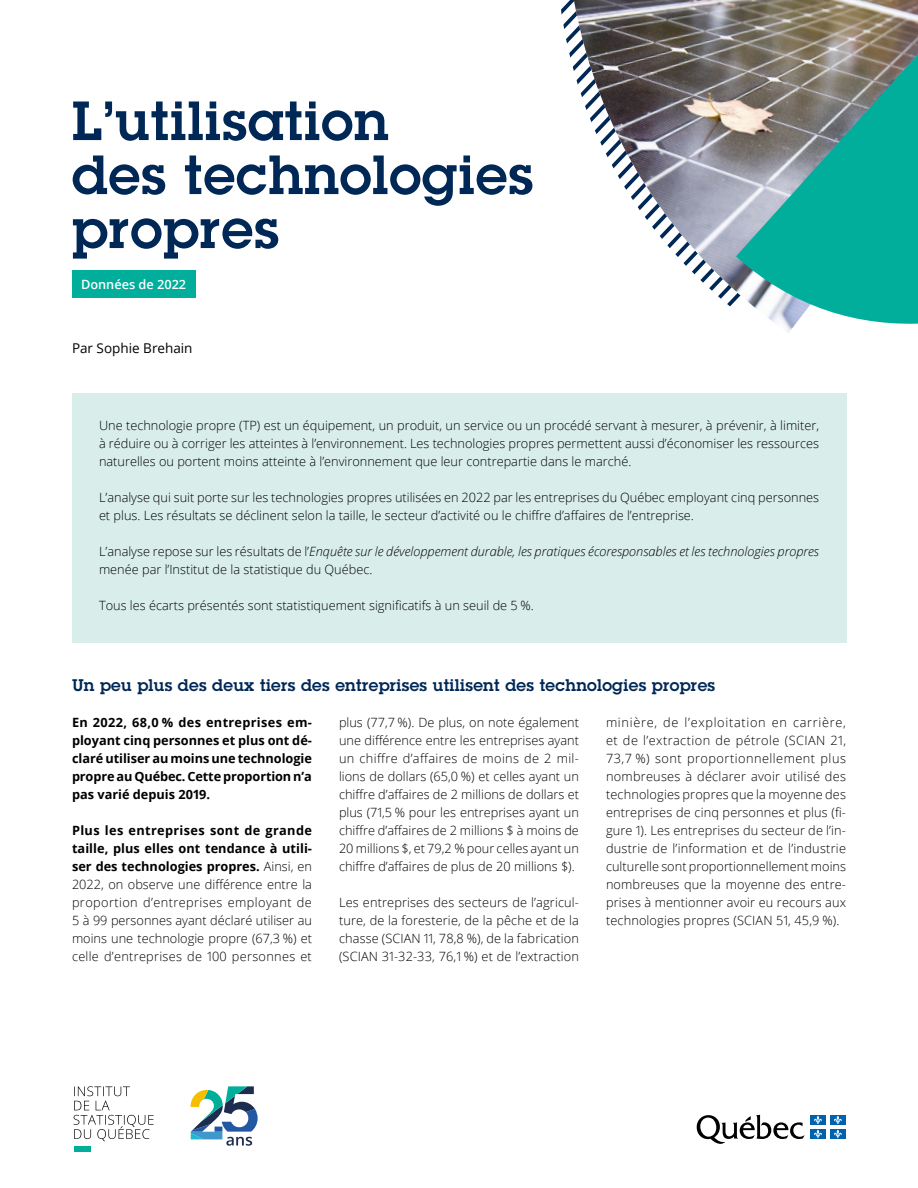
<style>
.page{position:relative;width:918px;height:1188px;background:#fff}
.page>*{position:absolute;margin:0;border:0;box-sizing:border-box;transform-origin:0 0}
.t1{font:600 54px/54px "Lubalin Graph Std";letter-spacing:.02em;color:#002856}
.t2{font:600 16.5px "Lubalin Graph Std";letter-spacing:.02em;color:#002856}
.t3{font:13.5px "Open Sans";color:#000}
.t4{font:300 12.75px/18px "Open Sans";color:#000;text-align:justify}
.t5{font:italic 300 12.75px/18px "Open Sans";color:#000}
.t6{font:700 12.75px/18px "Open Sans";letter-spacing:-.01em;color:#000;text-align:justify}
.t7{font:600 12.75px "Open Sans";color:#fff}
.s1{font-style:normal}
.s2{font-weight:700}
</style>
<div class="page">
<img style="left:574px;top:0;width:344px;height:333px">
<svg style="left:736px;top:50px;width:182px;height:278px;background:#4ba69c"></svg>
<div style="left:72px;top:270px;width:123px;height:28px;background:#00ae9b"></div>
<div style="left:72px;top:393px;width:774px;height:250px;background:#d9eeeb"></div>
<svg style="left:190px;top:1086px;width:68px;height:60px"></svg>
<svg style="left:697px;top:1115px;width:108px;height:29px"></svg>
<div style="left:810px;top:1115px;width:16px;height:10px;background:#0062ad"></div>
<svg style="left:814px;top:1116px;width:8px;height:8px"></svg>
<div style="left:830px;top:1115px;width:16px;height:10px;background:#0062ad"></div>
<svg style="left:834px;top:1116px;width:8px;height:8px"></svg>
<div style="left:810px;top:1129px;width:16px;height:10px;background:#0062ad"></div>
<svg style="left:814px;top:1130px;width:8px;height:8px"></svg>
<div style="left:830px;top:1129px;width:16px;height:10px;background:#0062ad"></div>
<svg style="left:834px;top:1130px;width:8px;height:8px"></svg>
<svg style="left:73px;top:1086px;width:81px;height:55px"></svg>
<div style="left:74px;top:1146px;width:17px;height:6px;background:#00ae9b"></div>
<h1 class="t1" style="left:72px;top:93px;width:463px">L’utilisation<br>des technologies propres</h1>
<p class="t7" style="left:81px;top:275px;width:107px">Données de 2022</p>
<p class="t3" style="left:72px;top:339px;width:122px">Par Sophie Brehain</p>
<p class="t4" style="left:99px;top:416px;width:722px">Une technologie propre (TP) est un équipement, un produit, un service ou un procédé servant à mesurer, à prévenir, à limiter, à réduire ou à corriger les atteintes à l’environnement. Les technologies propres permettent aussi d’économiser les ressources naturelles ou portent moins atteinte à l’environnement que leur contrepartie dans le marché.</p>
<p class="t4" style="left:99px;top:488px;width:722px">L’analyse qui suit porte sur les technologies propres utilisées en 2022 par les entreprises du Québec employant cinq personnes et plus. Les résultats se déclinent selon la taille, le secteur d’activité ou le chiffre d’affaires de l’entreprise.</p>
<p class="t5" style="left:99px;top:542px;width:722px"><span class="s1">L’analyse repose sur les résultats de l’</span>Enquête sur le développement durable, les pratiques écoresponsables et les technologies propres <span class="s1">menée par l’Institut de la statistique du Québec.</span></p>
<p class="t4" style="left:99px;top:596px;width:436px">Tous les écarts présentés sont statistiquement significatifs à un seuil de 5 %.</p>
<p class="t2" style="left:72px;top:674px;width:645px">Un peu plus des deux tiers des entreprises utilisent des technologies propres</p>
<p class="t6" style="left:72px;top:713px;width:242px">En 2022, 68,0 % des entreprises em&shy;ployant cinq personnes et plus ont dé&shy;claré utiliser au moins une technologie propre au Québec. Cette proportion n’a pas varié depuis 2019.</p>
<p class="t4" style="left:72px;top:821px;width:242px"><span class="s2">Plus les entreprises sont de grande taille, plus elles ont tendance à utili&shy;ser des technologies propres.</span> Ainsi, en 2022, on observe une différence entre la proportion d’entreprises employant de 5 à 99 personnes ayant déclaré utiliser au moins une technologie propre (67,3 %) et celle d’entreprises de 100 personnes et</p>
<p class="t4" style="left:339px;top:713px;width:242px">plus (77,7 %). De plus, on note également une différence entre les entreprises ayant un chiffre d’affaires de moins de 2 mil&shy;lions de dollars (65,0 %) et celles ayant un chiffre d’affaires de 2 millions de dollars et plus (71,5 % pour les entreprises ayant un chiffre d’affaires de 2 millions $ à moins de 20 millions $, et 79,2 % pour celles ayant un chiffre d’affaires de plus de 20 millions $).</p>
<p class="t4" style="left:339px;top:893px;width:242px">Les entreprises des secteurs de l’agricul&shy;ture, de la foresterie, de la pêche et de la chasse (SCIAN 11, 78,8 %), de la fabrication (SCIAN 31-32-33, 76,1 %) et de l’extraction</p>
<p class="t4" style="left:606px;top:713px;width:242px">minière, de l’exploitation en carrière, et de l’extraction de pétrole (SCIAN 21, 73,7 %) sont proportionnellement plus nombreuses à déclarer avoir utilisé des technologies propres que la moyenne des entreprises de cinq personnes et plus (fi&shy;gure 1). Les entreprises du secteur de l’in&shy;dustrie de l’information et de l’industrie culturelle sont proportionnellement moins nombreuses que la moyenne des entre&shy;prises à mentionner avoir eu recours aux technologies propres (SCIAN 51, 45,9 %).</p>
</div>
